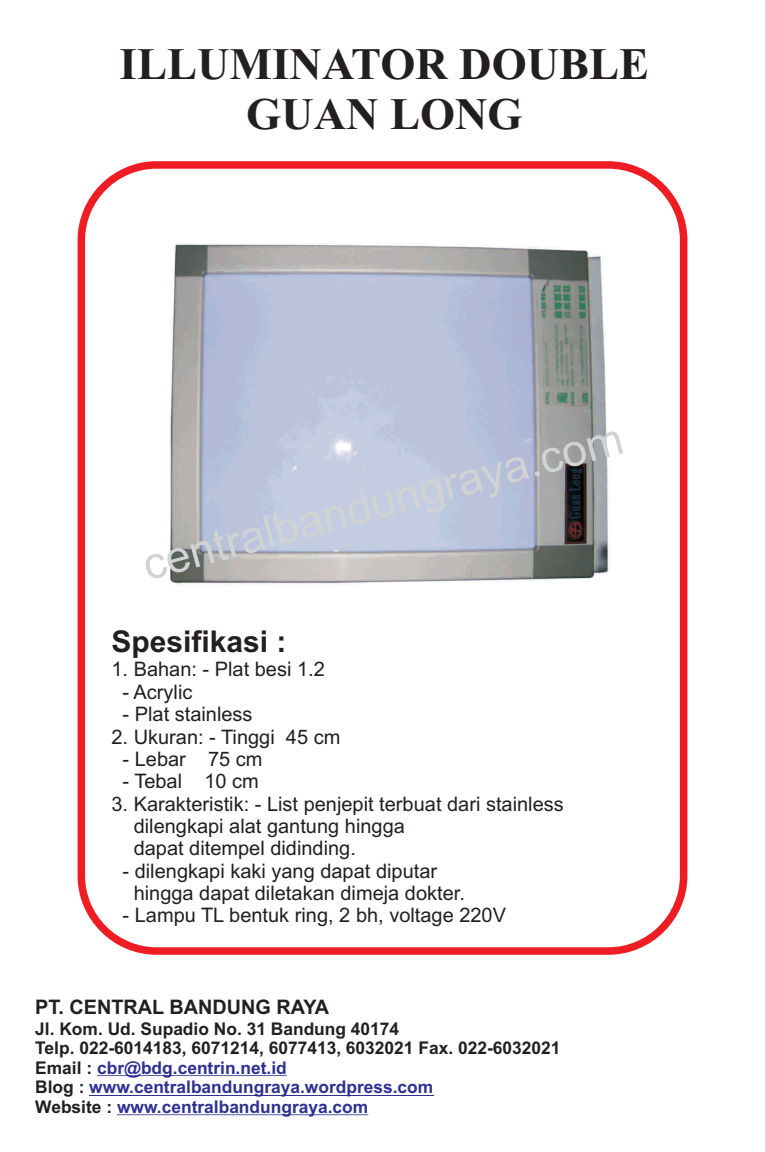
<style>
.page{position:relative;width:765px;height:1152px;background:#fff}
.page>*{position:absolute;margin:0;border:0;box-sizing:border-box;transform-origin:0 0}
.t1{font:700 45px/49.9px "Times New Roman";color:#231f20;text-align:center}
.t2{font:45px "Arial";color:#d1d2d4}
.t3{font:700 30px "Arial";color:#231f20}
.t4{font:20px/22.4px "Arial";color:#231f20}
.t5{font:700 20px "Arial";color:#231f20}
.t6{font:700 17.5px/19.5px "Arial";color:#231f20}
.s1{color:#2e3092}
</style>
<div class="page">
<hr style="left:97px;top:1075px;width:190px;height:1px;background:#2e3092">
<hr style="left:117px;top:1114px;width:251px;height:1px;background:#2e3092">
<hr style="left:89px;top:1094px;width:344px;height:1px;background:#2e3092">
<div style="left:78px;top:161px;width:609px;height:793px;border:8px solid #ee1d23;border-radius:75px"></div>
<img style="left:170px;top:243px;width:440px;height:343px">
<h1 class="t1" style="left:120px;top:44px;width:531px">ILLUMINATOR DOUBLE<br>GUAN LONG</h1>
<h1 class="t2" style="left:139px;top:549px;width:497px;rotate:-15deg">centralbandungraya.com</h1>
<h2 class="t3" style="left:111px;top:630px;width:177px">Spesifikasi :</h2>
<p class="t4" style="left:111px;top:660px;width:215px">1. Bahan: - Plat besi 1.2</p>
<p class="t4" style="left:123px;top:682px;width:71px">- Acrylic</p>
<p class="t4" style="left:123px;top:705px;width:132px">- Plat stainless</p>
<p class="t4" style="left:111px;top:727px;width:230px">2. Ukuran: - Tinggi 45 cm</p>
<p class="t4" style="left:123px;top:749px;width:142px">- Lebar 75 cm</p>
<p class="t4" style="left:123px;top:772px;width:138px">- Tebal 10 cm</p>
<p class="t4" style="left:134px;top:794px;width:432px;text-indent:-22px">3. Karakteristik: - List penjepit terbuat dari stainless dilengkapi alat gantung hingga<br>dapat ditempel didinding.</p>
<p class="t4" style="left:134px;top:861px;width:333px;text-indent:-11px">- dilengkapi kaki yang dapat diputar hingga dapat diletakan dimeja dokter.</p>
<p class="t4" style="left:123px;top:906px;width:385px">- Lampu TL bentuk ring, 2 bh, voltage 220V</p>
<p class="t5" style="left:35px;top:1000px;width:295px">PT. CENTRAL BANDUNG RAYA</p>
<p class="t6" style="left:35px;top:1020px;width:527px">Jl. Kom. Ud. Supadio No. 31 Bandung 40174<br>Telp. 022-6014183, 6071214, 6077413, 6032021 Fax. 022-6032021<br>Email : <span class="s1">cbr@bdg.centrin.net.id<br></span>Blog : <span class="s1">www.centralbandungraya.wordpress.com<br></span>Website : <span class="s1">www.centralbandungraya.com</span></p>
</div>
